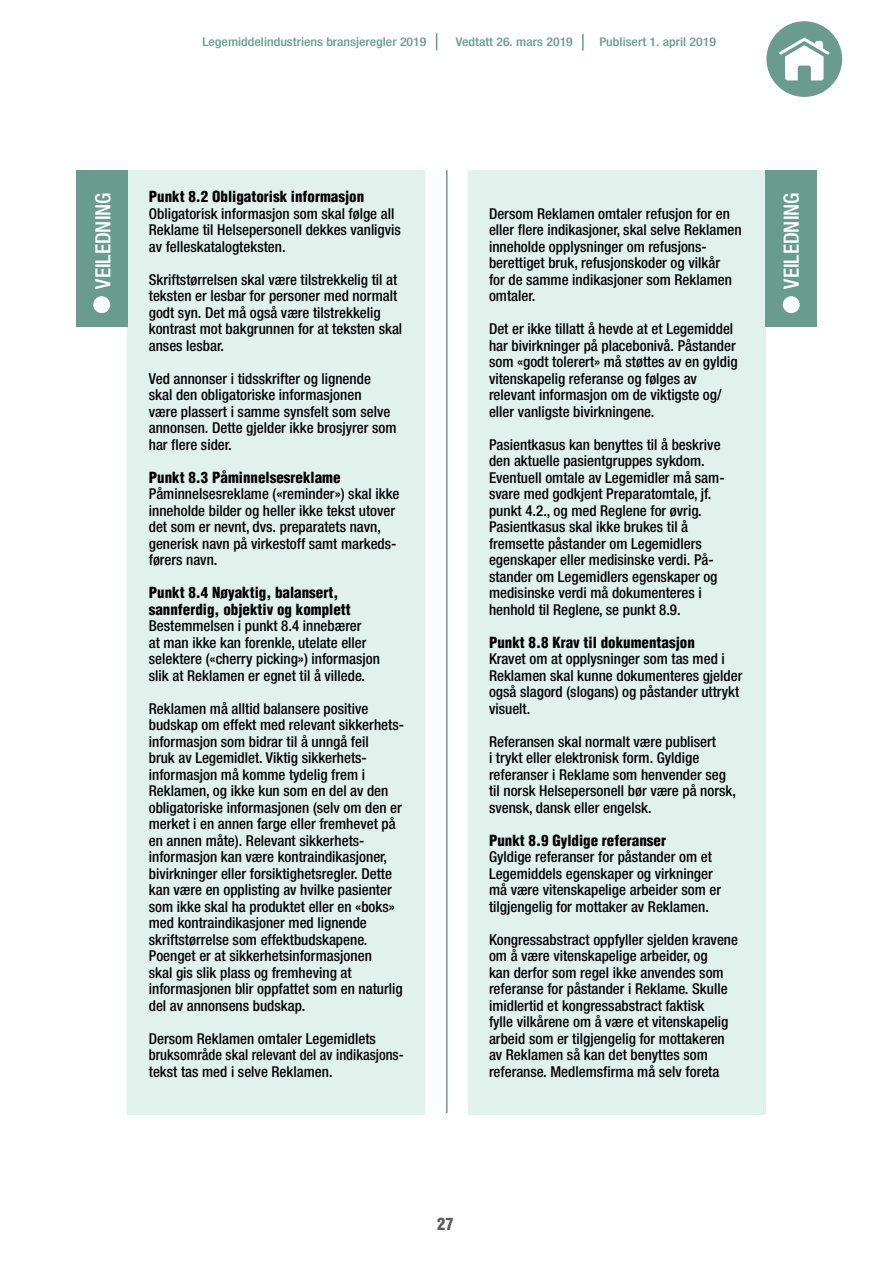
<style>
.page{position:relative;width:893px;height:1263px;background:#fff}
.page>*{position:absolute;margin:0;border:0;box-sizing:border-box;transform-origin:0 0}
.t1{font:500 condensed 21px "Helvetica Neue LT";color:#fff}
.t2{font:900 condensed 16.5px "Helvetica LT Std";color:#5d5a5e}
.t3{font:500 condensed 15px/16.5px "Helvetica Neue LT";color:#020203}
.t4{font:900 condensed 15px/16.5px "Helvetica LT Std";color:#020203}
.t5{font:500 condensed 12px "Helvetica Neue LT";color:#699c8f;scale:1.15 1}
</style>
<div class="page">
<hr style="left:446px;top:170px;width:2px;height:943px;background:#699c8f">
<svg style="left:766px;top:21px;width:76px;height:76px"></svg>
<svg style="left:436px;top:33px;width:1px;height:17px"></svg>
<svg style="left:582px;top:34px;width:2px;height:17px"></svg>
<div style="left:128px;top:170px;width:297px;height:944px;background:#e1f2ed"></div>
<div style="left:468px;top:170px;width:297px;height:944px;background:#e1f2ed"></div>
<div style="left:76px;top:170px;width:52px;height:157px;background:#699c8f"></div>
<div style="left:93px;top:296px;width:17px;height:17px;background:#fff;border-radius:50%"></div>
<div style="left:765px;top:170px;width:52px;height:157px;background:#699c8f"></div>
<div style="left:783px;top:296px;width:17px;height:17px;background:#fff;border-radius:50%"></div>
<p class="t5" style="left:202px;top:35px;width:196px">Legemiddelindustriens bransjeregler 2019</p>
<p class="t5" style="left:456px;top:35px;width:103px">Vedtatt 26. mars 2019</p>
<p class="t5" style="left:599px;top:35px;width:103px">Publisert 1. april 2019</p>
<p class="t4" style="left:149px;top:188px;width:217px">Punkt 8.2 Obligatorisk informasjon</p>
<p class="t3" style="left:149px;top:205px;width:254px">Obligatorisk informasjon som skal følge all<br>Reklame til Helsepersonell dekkes vanligvis av felleskatalogteksten.</p>
<p class="t3" style="left:149px;top:271px;width:255px">Skriftstørrelsen skal være tilstrekkelig til at teksten er lesbar for personer med normalt godt syn. Det må også være tilstrekkelig kontrast mot bakgrunnen for at teksten skal anses lesbar.</p>
<p class="t3" style="left:149px;top:370px;width:249px">Ved annonser i tidsskrifter og lignende skal den obligatoriske informasjonen<br>være plassert i samme synsfelt som selve annonsen. Dette gjelder ikke brosjyrer som har flere sider.</p>
<p class="t4" style="left:149px;top:469px;width:193px">Punkt 8.3 Påminnelsesreklame</p>
<p class="t3" style="left:149px;top:485px;width:252px">Påminnelsesreklame («reminder») skal ikke inneholde bilder og heller ikke tekst utover det som er nevnt, dvs. preparatets navn, generisk navn på virkestoff samt markeds&shy;førers navn.</p>
<p class="t4" style="left:149px;top:584px;width:204px">Punkt 8.4 Nøyaktig, balansert, sannferdig, objektiv og komplett</p>
<p class="t3" style="left:149px;top:617px;width:233px">Bestemmelsen i punkt 8.4 innebærer<br>at man ikke kan forenkle, utelate eller selektere («cherry picking») informasjon slik at Reklamen er egnet til å villede.</p>
<p class="t3" style="left:149px;top:700px;width:257px">Reklamen må alltid balansere positive budskap om effekt med relevant sikkerhets&shy;informasjon som bidrar til å unngå feil<br>bruk av Legemidlet. Viktig sikkerhets&shy;informasjon må komme tydelig frem i Reklamen, og ikke kun som en del av den obligatoriske informasjonen (selv om den er merket i en annen farge eller fremhevet på en annen måte). Relevant sikkerhets&shy;informasjon kan være kontraindikasjoner, bivirkninger eller forsiktighetsregler. Dette kan være en opplisting av hvilke pasienter som ikke skal ha produktet eller en «boks» med kontraindikasjoner med lignende skriftstørrelse som effektbudskapene.<br>Poenget er at sikkerhetsinformasjonen<br>skal gis slik plass og fremheving at informasjonen blir oppfattet som en naturlig del av annonsens budskap.</p>
<p class="t3" style="left:149px;top:1030px;width:257px">Dersom Reklamen omtaler Legemidlets bruksområde skal relevant del av indikasjons&shy;tekst tas med i selve Reklamen.</p>
<h1 class="t1" style="left:90px;top:288px;width:98px;rotate:-90deg">VEILEDNING</h1>
<h1 class="t1" style="left:779px;top:288px;width:98px;rotate:-90deg">VEILEDNING</h1>
<p class="t3" style="left:489px;top:205px;width:254px">Dersom Reklamen omtaler refusjon for en eller flere indikasjoner, skal selve Reklamen inneholde opplysninger om refusjons&shy;berettiget bruk, refusjonskoder og vilkår<br>for de samme indikasjoner som Reklamen omtaler.</p>
<p class="t3" style="left:489px;top:320px;width:250px">Det er ikke tillatt å hevde at et Legemiddel har bivirkninger på placebonivå. Påstander som «godt tolerert» må støttes av en gyldig vitenskapelig referanse og følges av relevant informasjon om de viktigste og/ eller vanligste bivirkningene.</p>
<p class="t3" style="left:489px;top:436px;width:237px">Pasientkasus kan benyttes til å beskrive den aktuelle pasientgruppes sykdom.<br>Eventuell omtale av Legemidler må sam&shy;svare med godkjent Preparatomtale, jf. punkt 4.2., og med Reglene for øvrig.<br>Pasientkasus skal ikke brukes til å fremsette påstander om Legemidlers egenskaper eller medisinske verdi. På&shy;stander om Legemidlers egenskaper og medisinske verdi må dokumenteres i henhold til Reglene, se punkt 8.9.</p>
<p class="t4" style="left:489px;top:634px;width:207px">Punkt 8.8 Krav til dokumentasjon</p>
<p class="t3" style="left:489px;top:650px;width:255px">Kravet om at opplysninger som tas med i Reklamen skal kunne dokumenteres gjelder også slagord (slogans) og påstander uttrykt visuelt.</p>
<p class="t3" style="left:489px;top:733px;width:249px">Referansen skal normalt være publisert<br>i trykt eller elektronisk form. Gyldige referanser i Reklame som henvender seg til norsk Helsepersonell bør være på norsk, svensk, dansk eller engelsk.</p>
<p class="t4" style="left:489px;top:832px;width:179px">Punkt 8.9 Gyldige referanser</p>
<p class="t3" style="left:489px;top:848px;width:234px">Gyldige referanser for påstander om et Legemiddels egenskaper og virkninger må være vitenskapelige arbeider som er tilgjengelig for mottaker av Reklamen.</p>
<p class="t3" style="left:489px;top:931px;width:251px">Kongressabstract oppfyller sjelden kravene om å være vitenskapelige arbeider, og<br>kan derfor som regel ikke anvendes som referanse for påstander i Reklame. Skulle imidlertid et kongressabstract faktisk<br>fylle vilkårene om å være et vitenskapelig arbeid som er tilgjengelig for mottakeren av Reklamen så kan det benyttes som referanse. Medlemsfirma må selv foreta</p>
<p class="t2" style="left:437px;top:1214px;width:18px">27</p>
</div>
